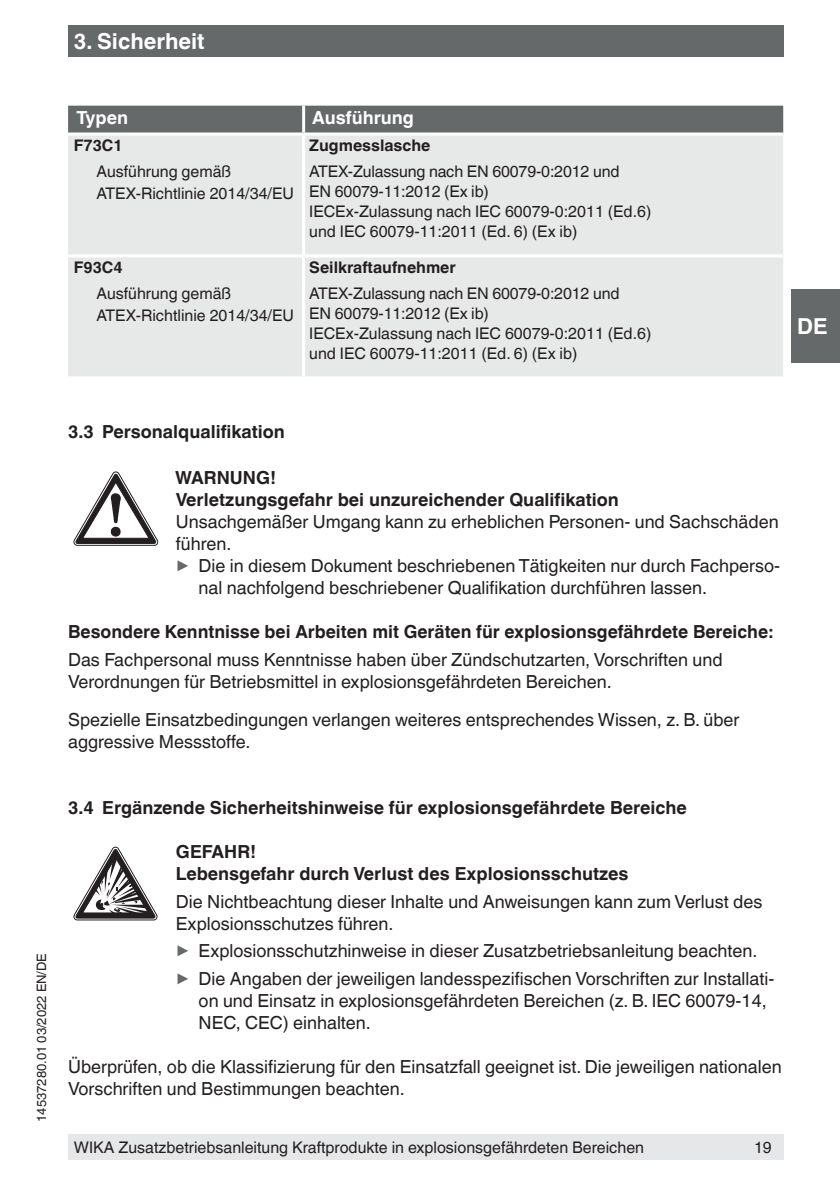
<style>
.page{position:relative;width:840px;height:1191px;background:#fff}
.page>*{position:absolute;margin:0;border:0;box-sizing:border-box;transform-origin:0 0}
.Tables_-_Headline{font:700 22px "Helvetica World";color:#fff}
.Running_text{font:18px/22px "Helvetica World";color:#231f20}
.Running_text-2{font:700 18px "Helvetica World";color:#231f20}
.Subheadline2{font:700 18px "Helvetica World";color:#231f20}
.Tables_-_Headline-2{font:700 18px "Helvetica World";color:#fff}
.Tables_-_Running_tex{font:16px/20px "Helvetica World";color:#231f20}
.Tables_-_Running_tex-2{font:700 16px "Helvetica World";color:#231f20}
.t1{font:13px "Helvetica World";color:#231f20}
.s1{font-size:17.8px;color:#666969}
</style>
<div class="page">
<div style="left:68px;top:26px;width:714px;height:31px;background:#666969"></div>
<div style="left:791px;top:289px;width:48px;height:74px;background:#666969"></div>
<div style="left:68px;top:1134px;width:714px;height:25px;background:#e6e7e9"></div>
<div style="left:68px;top:106px;width:714px;height:26px;background:#666969"></div>
<div style="left:68px;top:135px;width:714px;height:241px;background:#e7e9e8"></div>
<hr style="left:302px;top:106px;width:3px;height:26px;background:#fff">
<hr style="left:302px;top:135px;width:3px;height:24px;background:#fff">
<hr style="left:302px;top:159px;width:3px;height:95px;background:#fff">
<hr style="left:68px;top:254px;width:235px;height:3px;background:#fff">
<hr style="left:303px;top:254px;width:479px;height:3px;background:#fff">
<hr style="left:302px;top:257px;width:3px;height:24px;background:#fff">
<hr style="left:302px;top:281px;width:3px;height:95px;background:#fff">
<svg style="left:74px;top:472px;width:84px;height:73px"></svg>
<svg style="left:74px;top:847px;width:83px;height:73px"></svg>
<p class="Tables_-_Headline" style="left:74px;top:29px;width:132px">3. Sicherheit</p>
<p class="Tables_-_Headline-2" style="left:77px;top:107px;width:53px">Typen</p>
<p class="Tables_-_Headline-2" style="left:312px;top:107px;width:103px">Ausführung</p>
<p class="Tables_-_Running_tex-2" style="left:74px;top:136px;width:50px">F73C1</p>
<p class="Tables_-_Running_tex-2" style="left:309px;top:136px;width:122px">Zugmesslasche</p>
<p class="Tables_-_Running_tex" style="left:96px;top:160px;width:199px;line-height:22px">Ausführung gemäß<br>ATEX-Richtlinie 2014/34/EU</p>
<p class="Tables_-_Running_tex" style="left:309px;top:161px;width:311px">ATEX-Zulassung nach EN 60079-0:2012 und<br>EN 60079-11:2012 (Ex ib)</p>
<p class="Tables_-_Running_tex" style="left:309px;top:201px;width:343px">IECEx-Zulassung nach IEC 60079-0:2011 (Ed.6) und IEC 60079-11:2011 (Ed. 6) (Ex ib)</p>
<p class="Tables_-_Running_tex-2" style="left:74px;top:258px;width:50px">F93C4</p>
<p class="Tables_-_Running_tex-2" style="left:309px;top:258px;width:148px">Seilkraftaufnehmer</p>
<p class="Tables_-_Running_tex" style="left:96px;top:282px;width:199px;line-height:22px">Ausführung gemäß<br>ATEX-Richtlinie 2014/34/EU</p>
<p class="Tables_-_Running_tex" style="left:309px;top:283px;width:311px">ATEX-Zulassung nach EN 60079-0:2012 und<br>EN 60079-11:2012 (Ex ib)</p>
<p class="Tables_-_Running_tex" style="left:309px;top:323px;width:343px">IECEx-Zulassung nach IEC 60079-0:2011 (Ed.6) und IEC 60079-11:2011 (Ed. 6) (Ex ib)</p>
<p class="Tables_-_Headline" style="left:796px;top:313px;width:32px">DE</p>
<p class="t1" style="left:34px;top:1121px;width:170px;rotate:-90deg">14537280.01 03/2022 EN/DE</p>
<p class="Running_text-2" style="left:68px;top:421px;width:218px">3.3 Personalqualifikation</p>
<p class="Subheadline2" style="left:175px;top:467px;width:102px">WARNUNG!</p>
<p class="Subheadline2" style="left:176px;top:489px;width:444px">Verletzungsgefahr bei unzureichender Qualifikation</p>
<p class="Running_text" style="left:176px;top:511px;width:604px">Unsachgemäßer Umgang kann zu erheblichen Personen- und Sachschäden führen.</p>
<p class="Running_text" style="left:198px;top:555px;width:582px;text-indent:-23px"><span class="s1">▶</span> Die in diesem Dokument beschriebenen Tätigkeiten nur durch Fachperso&shy;nal nachfolgend beschriebener Qualifikation durchführen lassen.</p>
<p class="Running_text-2" style="left:68px;top:621px;width:706px">Besondere Kenntnisse bei Arbeiten mit Geräten für explosionsgefährdete Bereiche:</p>
<p class="Running_text" style="left:68px;top:649px;width:655px">Das Fachpersonal muss Kenntnisse haben über Zündschutzarten, Vorschriften und<br>Verordnungen für Betriebsmittel in explosionsgefährdeten Bereichen.</p>
<p class="Running_text" style="left:68px;top:709px;width:672px">Spezielle Einsatzbedingungen verlangen weiteres entsprechendes Wissen, z. B. über aggressive Messstoffe.</p>
<p class="Running_text-2" style="left:68px;top:797px;width:620px">3.4 Ergänzende Sicherheitshinweise für explosionsgefährdete Bereiche</p>
<p class="Running_text-2" style="left:176px;top:841px;width:82px">GEFAHR!</p>
<p class="Subheadline2" style="left:176px;top:863px;width:454px">Lebensgefahr durch Verlust des Explosionsschutzes</p>
<p class="Running_text" style="left:176px;top:890px;width:587px">Die Nichtbeachtung dieser Inhalte und Anweisungen kann zum Verlust des<br>Explosionsschutzes führen.</p>
<p class="Running_text" style="left:176px;top:940px;width:582px"><span class="s1">▶</span> Explosionsschutzhinweise in dieser Zusatzbetriebsanleitung beachten.</p>
<p class="Running_text" style="left:198px;top:968px;width:577px;text-indent:-23px"><span class="s1">▶</span> Die Angaben der jeweiligen landesspezifischen Vorschriften zur Installati&shy;on und Einsatz in explosionsgefährdeten Bereichen (z. B. IEC 60079-14,<br>NEC, CEC) einhalten.</p>
<p class="Running_text" style="left:68px;top:1056px;width:714px">Überprüfen, ob die Klassifizierung für den Einsatzfall geeignet ist. Die jeweiligen nationalen<br>Vorschriften und Bestimmungen beachten.</p>
<p class="Tables_-_Running_tex" style="left:74px;top:1137px;width:571px">WIKA Zusatzbetriebsanleitung Kraftprodukte in explosionsgefährdeten Bereichen</p>
<p class="Tables_-_Running_tex" style="left:753px;top:1137px;width:19px">19</p>
</div>
